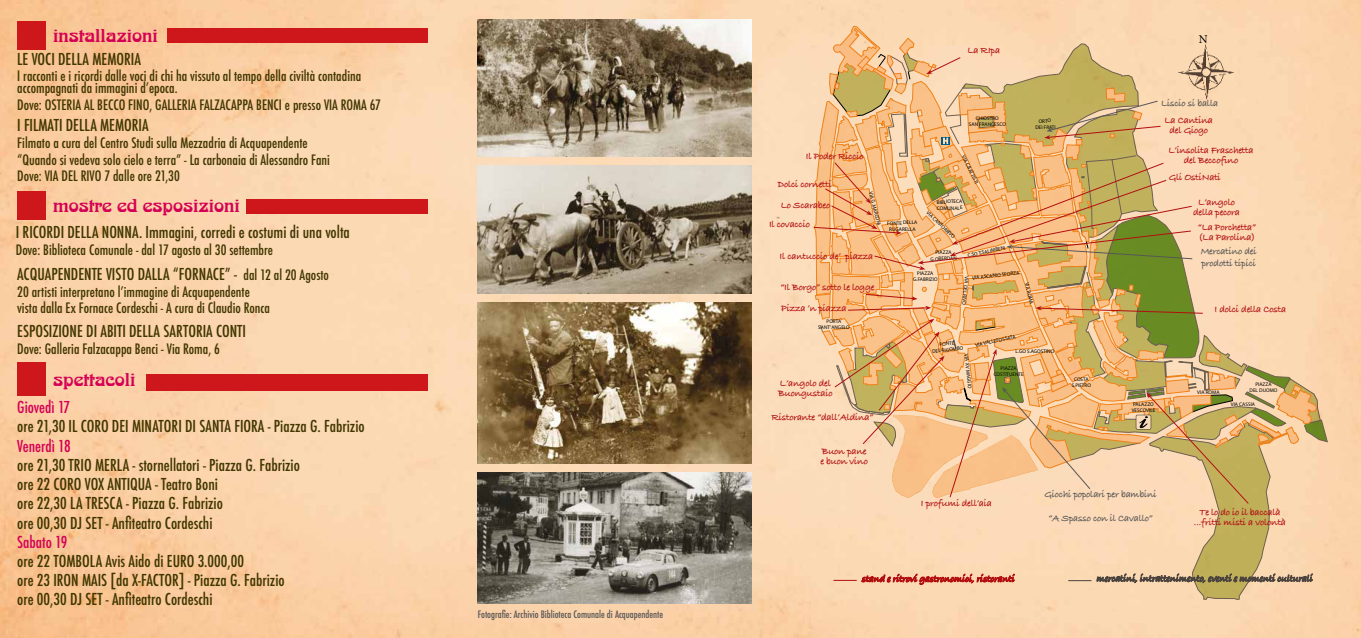
<style>
.page{position:relative;width:1361px;height:638px;background:#fff}
.page>*{position:absolute;margin:0;border:0;box-sizing:border-box;transform-origin:0 0}
.t1{font:18px "Arnold Boecklin Std";color:#d50054}
.t2{font:500 condensed 16px/19.2px "Futura";color:#403600}
.t3{font:500 condensed 16px "Futura";color:#d50054}
.t4{font:500 condensed 14px/16.8px "Futura";color:#403600}
.t5{font:12px "Minion Pro";color:#000}
.t6{font:700 10px/10px "Bradley Hand ITCTT";letter-spacing:-.025em;color:#b20e10;text-align:center}
.t7{font:700 10px/12px "Bradley Hand ITCTT";letter-spacing:-.025em;color:#575756}
.t8{font:500 condensed 10px "Futura";color:#575756}
.t9{font:5.2px/6.3px "Myriad";color:#000;text-align:center}
.s1{font-size:14px}
</style>
<div class="page">
<img style="left:0;top:0;width:1361px;height:638px">
<svg style="left:813px;top:26px;width:514px;height:573px;background:#e9c38f"></svg>
<div style="left:17px;top:21px;width:29px;height:29px;background:#cd171a"></div>
<div style="left:167px;top:28px;width:260px;height:15px;background:#cd171a"></div>
<div style="left:17px;top:191px;width:29px;height:29px;background:#cd171a"></div>
<div style="left:246px;top:199px;width:181px;height:14px;background:#cd171a"></div>
<div style="left:17px;top:362px;width:29px;height:33px;background:#cd171a"></div>
<div style="left:146px;top:374px;width:281px;height:16px;background:#cd171a"></div>
<img style="left:478px;top:20px;width:274px;height:137px">
<img style="left:478px;top:166px;width:274px;height:128px">
<img style="left:478px;top:302px;width:274px;height:161px">
<img style="left:478px;top:472px;width:274px;height:132px">
<p class="t1" style="left:53px;top:26px;width:106px">installazioni</p>
<p class="t2" style="left:17px;top:50px;width:125px">LE VOCI DELLA MEMORIA</p>
<p class="t4" style="left:17px;top:70px;width:346px;line-height:12px">I racconti e i ricordi dalle voci di chi ha vissuto al tempo della civiltà contadina accompagnati da immagini d’epoca.</p>
<p class="t4" style="left:17px;top:96px;width:365px">Dove: OSTERIA AL BECCO FINO, GALLERIA FALZACAPPA BENCI e presso VIA ROMA 67</p>
<p class="t2" style="left:17px;top:115px;width:133px">I FILMATI DELLA MEMORIA</p>
<p class="t4" style="left:17px;top:134px;width:314px">Filmato a cura del Centro Studi sulla Mezzadria di Acquapendente “Quando si vedeva solo cielo e terra” - La carbonaia di Alessandro Fani<br>Dove: VIA DEL RIVO 7 dalle ore 21,30</p>
<p class="t1" style="left:53px;top:195px;width:188px">mostre ed esposizioni</p>
<p class="t2" style="left:16px;top:222px;width:335px">I RICORDI DELLA NONNA. Immagini, corredi e costumi di una volta</p>
<p class="t4" style="left:16px;top:241px;width:259px">Dove: Biblioteca Comunale - dal 17 agosto al 30 settembre</p>
<p class="t2" style="left:17px;top:264px;width:313px">ACQUAPENDENTE VISTO DALLA “FORNACE” - <span class="s1">dal 12 al 20 Agosto</span></p>
<p class="t4" style="left:17px;top:283px;width:254px">20 artisti interpretano l’immagine di Acquapendente vista dalla Ex Fornace Cordeschi - A cura di Claudio Ronca</p>
<p class="t2" style="left:17px;top:322px;width:230px">ESPOSIZIONE DI ABITI DELLA SARTORIA CONTI</p>
<p class="t4" style="left:17px;top:341px;width:204px">Dove: Galleria Falzacappa Benci - Via Roma, 6</p>
<p class="t1" style="left:53px;top:370px;width:84px">spettacoli</p>
<p class="t3" style="left:17px;top:397px;width:54px">Giovedì 17</p>
<p class="t2" style="left:17px;top:417px;width:349px">ore 21,30 IL CORO DEI MINATORI DI SANTA FIORA - Piazza G. Fabrizio</p>
<p class="t3" style="left:17px;top:435px;width:55px">Venerdì 18</p>
<p class="t2" style="left:17px;top:455px;width:284px">ore 21,30 TRIO MERLA - stornellatori - Piazza G. Fabrizio ore 22 CORO VOX ANTIQUA - Teatro Boni<br>ore 22,30 LA TRESCA - Piazza G. Fabrizio<br>ore 00,30 DJ SET - Anfiteatro Cordeschi</p>
<p class="t3" style="left:17px;top:531px;width:52px">Sabato 19</p>
<p class="t2" style="left:17px;top:551px;width:269px">ore 22 TOMBOLA Avis Aido di EURO 3.000,00<br>ore 23 IRON MAIS [da X-FACTOR] - Piazza G. Fabrizio ore 00,30 DJ SET - Anfiteatro Cordeschi</p>
<p class="t8" style="left:478px;top:608px;width:187px">Fotografie: Archivio Biblioteca Comunale di Acquapendente</p>
<p class="t6" style="left:967px;top:45px;width:34px">La RIpa</p>
<p class="t9" style="left:969px;top:116px;width:39px;rotate:-1deg">CHIOSTRO<br>SAN FRANCESCO</p>
<p class="t9" style="left:1035px;top:118px;width:22px;rotate:-1deg">ORTO<br>DEI FRATI</p>
<p class="t6" style="left:806px;top:151px;width:60px">Il Poder Riccio</p>
<p class="t6" style="left:778px;top:179px;width:56px">Dolci cornetti</p>
<p class="t6" style="left:781px;top:200px;width:51px">Lo Scarabeo</p>
<p class="t6" style="left:769px;top:219px;width:42px">Il covaccio</p>
<p class="t9" style="left:873px;top:191px;width:36px;rotate:76deg">VIA G.MARCONI</p>
<p class="t9" style="left:887px;top:220px;width:32px;rotate:-1deg">FONTE DELLA<br>RUGARELLA</p>
<p class="t6" style="left:779px;top:250px;width:95px">Il cantuccio de’ piazza</p>
<p class="t9" style="left:966px;top:154px;width:33px;rotate:64deg">VIA C.BATTISTI</p>
<p class="t9" style="left:936px;top:199px;width:27px;text-align:left;rotate:-1deg">BIBLIOTECA<br>COMUNALE</p>
<p class="t9" style="left:929px;top:209px;width:39px;rotate:44deg">VIA CANTORRIVO</p>
<p class="t9" style="left:930px;top:250px;width:28px;rotate:-1deg">PIAZZA<br>G.OBERDAN</p>
<p class="t9" style="left:967px;top:252px;width:40px;rotate:-11deg">C.SO T.SALIMBENI</p>
<p class="t6" style="left:780px;top:282px;width:95px">“Il Borgo” sotto le logge</p>
<p class="t6" style="left:781px;top:302px;width:67px">Pizza ’n piazza</p>
<p class="t9" style="left:818px;top:318px;width:33px;rotate:-1deg">PORTA<br>SANT’ANGELO</p>
<p class="t6" style="left:778px;top:378px;width:56px;text-align:left">L’angolo del<br>Buongustaio</p>
<p class="t6" style="left:771px;top:411px;width:104px">Ristorante “dall’Aldina”</p>
<p class="t6" style="left:820px;top:445px;width:49px;text-align:left">Buon pane e buon vino</p>
<p class="t9" style="left:913px;top:270px;width:26px;rotate:-1deg">PIAZZA<br>G.FABRIZIO</p>
<p class="t9" style="left:972px;top:275px;width:49px;rotate:-7deg">VIA ASCANIO SFORZA</p>
<p class="t9" style="left:970px;top:276px;width:30px;rotate:96deg">VIA DEL RIVO</p>
<p class="t9" style="left:1029px;top:281px;width:24px;rotate:77deg">VIA ROMA</p>
<p class="t9" style="left:975px;top:342px;width:42px;rotate:-12deg">VIA VALLEFOSSATA</p>
<p class="t9" style="left:931px;top:342px;width:33px;rotate:-6deg">FONTE<br>DEL RIGOMBO</p>
<p class="t9" style="left:1015px;top:349px;width:40px">L.GO S.AGOSTINO</p>
<p class="t9" style="left:993px;top:365px;width:32px">PIAZZA<br>COSTITUENTE</p>
<p class="t9" style="left:969px;top:354px;width:36px;rotate:84deg">VIA XV MAGGIO</p>
<p class="t9" style="left:1071px;top:376px;width:21px">COSTA<br>S.PIETRO</p>
<p class="t5" style="left:1199px;top:32px;width:10px">N</p>
<p class="t7" style="left:1161px;top:96px;width:59px">Liscio si balla</p>
<p class="t6" style="left:1164px;top:115px;width:50px">La Cantina del Giogo</p>
<p class="t6" style="left:1168px;top:145px;width:87px">L’insolita Fraschetta del Beccofino</p>
<p class="t6" style="left:1168px;top:172px;width:54px">Gli OstiNati</p>
<p class="t6" style="left:1193px;top:196px;width:49px">L’angolo della pecora</p>
<p class="t6" style="left:1198px;top:222px;width:60px;text-align:left">“La Porchetta” (La Parolina)</p>
<p class="t7" style="left:1200px;top:245px;width:57px">Mercatino dei prodotti tipici</p>
<p class="t9" style="left:1131px;top:401px;width:25px;rotate:-1deg">PALAZZO<br>VESCOVILE</p>
<p class="t6" style="left:1214px;top:303px;width:73px">I dolci della Costa</p>
<p class="t9" style="left:1197px;top:389px;width:24px">VIA ROMA</p>
<p class="t9" style="left:1249px;top:381px;width:29px">PIAZZA<br>DEL DUOMO</p>
<p class="t9" style="left:1230px;top:401px;width:26px">VIA CASSIA</p>
<p class="t6" style="left:921px;top:498px;width:73px">I profumi dell’aia</p>
<p class="t7" style="left:1044px;top:488px;width:114px">Giochi popolari per bambini</p>
<p class="t7" style="left:1048px;top:512px;width:106px">“A Spasso con il Cavallo”</p>
<p class="t6" style="left:1194px;top:507px;width:94px">Te lo do io il baccalà ...fritti misti a volontà</p>
</div>
